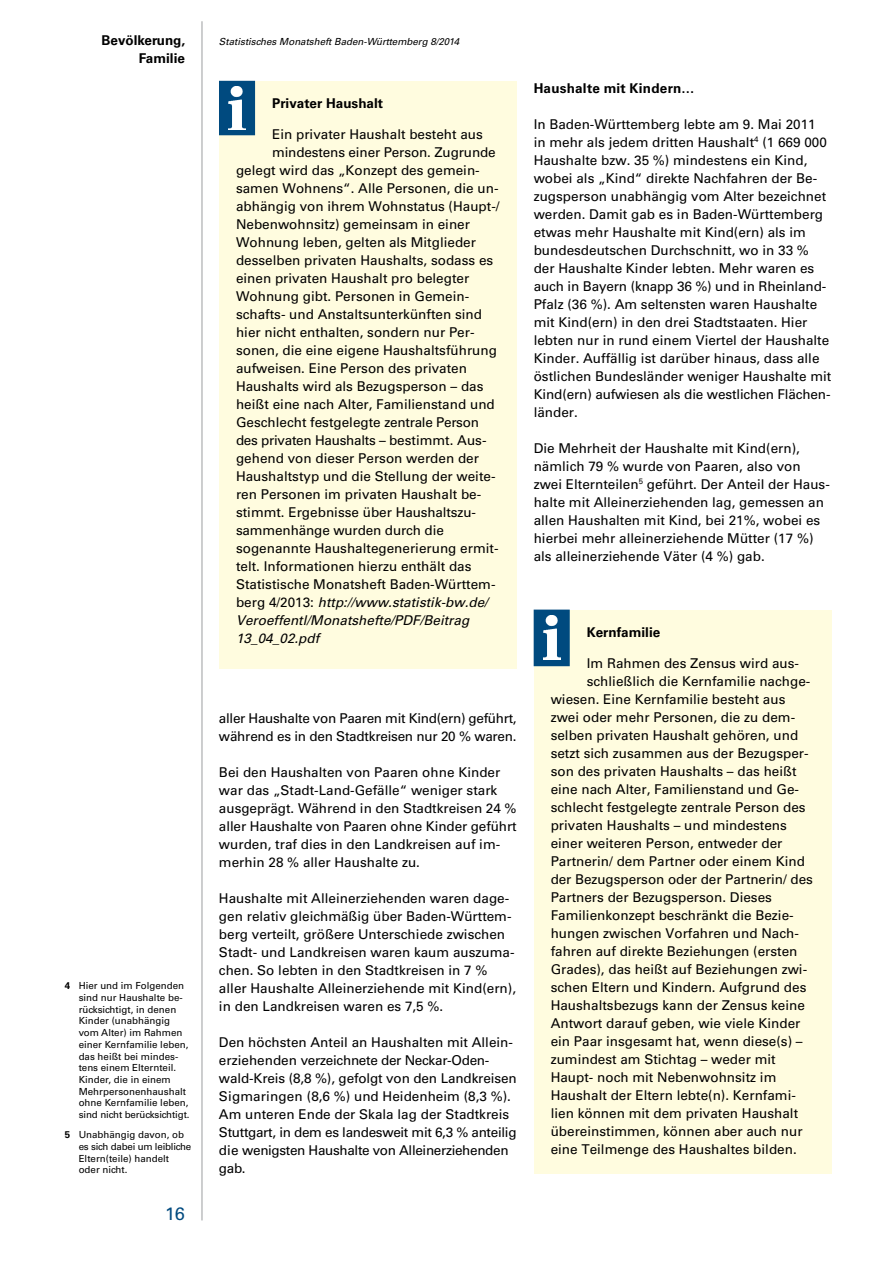
<style>
.page{position:relative;width:893px;height:1263px;background:#fff}
.page>*{position:absolute;margin:0;border:0;box-sizing:border-box;transform-origin:0 0}
.t1{font:18px "Univers";color:#004a7f}
.t2{font:13.5px/18px "Univers";color:#000}
.t3{font:italic 13.5px "Univers";color:#000}
.t4{font:13.5px/18px "Univers";letter-spacing:-.025em;color:#000}
.t5{font:700 13.5px "Univers";color:#000}
.t6{font:13.5px "Univers";letter-spacing:-.02em;color:#000}
.t7{font:9.75px/11.7px "Univers";color:#000}
.t8{font:italic 9.75px "Univers";color:#000}
.s1{font-weight:700}
.s2{font-style:normal}
</style>
<div class="page">
<hr style="left:202px;top:21px;width:1px;height:1199px;background:#9c9e9f">
<div style="left:219px;top:81px;width:298px;height:588px;background:#fffcdf"></div>
<div style="left:219px;top:81px;width:36px;height:54px;background:#004a7f"></div>
<img style="left:229px;top:86px;width:17px;height:44px">
<div style="left:534px;top:610px;width:297px;height:563px;background:#fffcdf"></div>
<div style="left:534px;top:610px;width:36px;height:56px;background:#004a7f;border:2px solid #004a7f"></div>
<img style="left:543px;top:615px;width:17px;height:44px">
<p class="t5" style="left:102px;top:32px;width:85px">Bevölkerung,</p>
<p class="t8" style="left:219px;top:35px;width:242px">Statistisches Monatsheft Baden-Württemberg 8/2014</p>
<p class="t5" style="left:139px;top:50px;width:47px">Familie</p>
<p class="t7" style="left:79px;top:980px;width:112px;text-indent:-14px"><span class="s1">4</span> Hier und im Folgenden sind nur Haushalte be&shy;rücksichtigt, in denen<br>Kinder (unabhängig vom Alter) im Rahmen einer Kernfamilie leben, das heißt bei mindes&shy;tens einem Elternteil.<br>Kinder, die in einem<br>Mehrpersonenhaushalt ohne Kernfamilie leben, sind nicht berücksichtigt.</p>
<p class="t7" style="left:79px;top:1129px;width:114px;text-indent:-14px"><span class="s1">5</span> Unabhängig davon, ob es sich dabei um leibliche<br>Eltern(teile) handelt oder nicht.</p>
<h1 class="t1" style="left:165px;top:1203px;width:21px">16</h1>
<p class="t5" style="left:272px;top:96px;width:113px">Privater Haushalt</p>
<p class="t2" style="left:272px;top:125px;width:212px">Ein privater Haushalt besteht aus</p>
<p class="t2" style="left:272px;top:143px;width:225px">mindestens einer Person. Zugrunde</p>
<p class="t2" style="left:236px;top:161px;width:245px">gelegt wird das „Konzept des gemein-</p>
<p class="t2" style="left:236px;top:179px;width:264px">samen Wohnens“. Alle Personen, die un-</p>
<p class="t2" style="left:236px;top:197px;width:265px">abhängig von ihrem Wohnstatus (Haupt-/</p>
<p class="t2" style="left:236px;top:215px;width:236px">Nebenwohnsitz) gemeinsam in einer</p>
<p class="t2" style="left:236px;top:233px;width:242px">Wohnung leben, gelten als Mitglieder</p>
<p class="t2" style="left:236px;top:251px;width:259px">desselben privaten Haushalts, sodass es</p>
<p class="t2" style="left:236px;top:269px;width:235px">einen privaten Haushalt pro belegter</p>
<p class="t2" style="left:236px;top:287px;width:235px">Wohnung gibt. Personen in Gemein-</p>
<p class="t2" style="left:236px;top:305px;width:247px">schafts- und Anstaltsunterkünften sind</p>
<p class="t2" style="left:236px;top:323px;width:240px">hier nicht enthalten, sondern nur Per-</p>
<p class="t2" style="left:236px;top:341px;width:263px">sonen, die eine eigene Haushaltsführung</p>
<p class="t2" style="left:236px;top:359px;width:233px">aufweisen. Eine Person des privaten</p>
<p class="t2" style="left:236px;top:377px;width:249px">Haushalts wird als Bezugsperson – das</p>
<p class="t2" style="left:236px;top:395px;width:260px">heißt eine nach Alter, Familienstand und</p>
<p class="t2" style="left:236px;top:413px;width:245px">Geschlecht festgelegte zentrale Person</p>
<p class="t6" style="left:236px;top:432px;width:252px">des privaten Haushalts – bestimmt. Aus-</p>
<p class="t2" style="left:236px;top:449px;width:245px">gehend von dieser Person werden der</p>
<p class="t2" style="left:236px;top:467px;width:261px">Haushaltstyp und die Stellung der weite-</p>
<p class="t2" style="left:236px;top:485px;width:247px">ren Personen im privaten Haushalt be-</p>
<p class="t2" style="left:236px;top:503px;width:242px">stimmt. Ergebnisse über Haushaltszu-</p>
<p class="t2" style="left:236px;top:521px;width:210px">sammenhänge wurden durch die</p>
<p class="t2" style="left:236px;top:539px;width:264px">sogenannte Haushaltegenerierung ermit-</p>
<p class="t2" style="left:236px;top:557px;width:237px">telt. Informationen hierzu enthält das</p>
<p class="t2" style="left:236px;top:575px;width:261px">Statistische Monatsheft Baden-Württem-</p>
<p class="t3" style="left:236px;top:594px;width:254px"><span class="s2">berg 4/2013:</span> http://www.statistik-bw.de/</p>
<p class="t3" style="left:236px;top:612px;width:235px">Veroeffentl/Monatshefte/PDF/Beitrag</p>
<p class="t3" style="left:236px;top:630px;width:85px">13_04_02.pdf</p>
<p class="t4" style="left:219px;top:709px;width:299px">aller Haushalte von Paaren mit Kind(ern) geführt, während es in den Stadtkreisen nur 20 % waren.</p>
<p class="t2" style="left:219px;top:763px;width:299px">Bei den Haushalten von Paaren ohne Kinder war das „Stadt-Land-Gefälle“ weniger stark ausgeprägt. Während in den Stadtkreisen 24 % aller Haushalte von Paaren ohne Kinder geführt wurden, traf dies in den Landkreisen auf im&shy;merhin 28 % aller Haushalte zu.</p>
<p class="t2" style="left:219px;top:889px;width:299px">Haushalte mit Alleinerziehenden waren dage&shy;gen relativ gleichmäßig über Baden-Württem&shy;berg verteilt, größere Unterschiede zwischen Stadt- und Landkreisen waren kaum auszuma&shy;chen. So lebten in den Stadtkreisen in 7 % aller Haushalte Alleinerziehende mit Kind(ern), in den Landkreisen waren es 7,5 %.</p>
<p class="t2" style="left:219px;top:1033px;width:299px">Den höchsten Anteil an Haushalten mit Allein&shy;erziehenden verzeichnete der Neckar-Oden&shy;wald-Kreis (8,8 %), gefolgt von den Landkreisen Sigmaringen (8,6 %) und Heidenheim (8,3 %).<br>Am unteren Ende der Skala lag der Stadtkreis Stuttgart, in dem es landesweit mit 6,3 % anteilig die wenigsten Haushalte von Alleinerziehenden gab.</p>
<p class="t5" style="left:534px;top:80px;width:163px">Haushalte mit Kindern…</p>
<p class="t2" style="left:534px;top:115px;width:299px">In Baden-Württemberg lebte am 9. Mai 2011<br>in mehr als jedem dritten Haushalt<sup>4</sup> (1 669 000<br>Haushalte bzw. 35 %) mindestens ein Kind, wobei als „Kind“ direkte Nachfahren der Be&shy;zugsperson unabhängig vom Alter bezeichnet werden. Damit gab es in Baden-Württemberg etwas mehr Haushalte mit Kind(ern) als im bundesdeutschen Durchschnitt, wo in 33 % der Haushalte Kinder lebten. Mehr waren es auch in Bayern (knapp 36 %) und in Rheinland-Pfalz (36 %). Am seltensten waren Haushalte mit Kind(ern) in den drei Stadtstaaten. Hier lebten nur in rund einem Viertel der Haushalte Kinder. Auffällig ist darüber hinaus, dass alle östlichen Bundesländer weniger Haushalte mit Kind(ern) aufwiesen als die westlichen Flächen&shy;länder.</p>
<p class="t2" style="left:534px;top:439px;width:298px">Die Mehrheit der Haushalte mit Kind(ern), nämlich 79 % wurde von Paaren, also von zwei Elternteilen<sup>5</sup> geführt. Der Anteil der Haus&shy;halte mit Alleinerziehenden lag, gemessen an allen Haushalten mit Kind, bei 21%, wobei es hierbei mehr alleinerziehende Mütter (17 %) als alleinerziehende Väter (4 %) gab.</p>
<p class="t5" style="left:587px;top:624px;width:75px">Kernfamilie</p>
<p class="t2" style="left:587px;top:654px;width:214px">Im Rahmen des Zensus wird aus-</p>
<p class="t2" style="left:587px;top:672px;width:225px">schließlich die Kernfamilie nachge-</p>
<p class="t2" style="left:551px;top:690px;width:236px">wiesen. Eine Kernfamilie besteht aus</p>
<p class="t2" style="left:551px;top:708px;width:246px">zwei oder mehr Personen, die zu dem-</p>
<p class="t2" style="left:551px;top:726px;width:249px">selben privaten Haushalt gehören, und</p>
<p class="t2" style="left:551px;top:744px;width:260px">setzt sich zusammen aus der Bezugsper-</p>
<p class="t2" style="left:551px;top:762px;width:248px">son des privaten Haushalts – das heißt</p>
<p class="t2" style="left:551px;top:780px;width:250px">eine nach Alter, Familienstand und Ge-</p>
<p class="t2" style="left:551px;top:798px;width:257px">schlecht festgelegte zentrale Person des</p>
<p class="t2" style="left:551px;top:816px;width:238px">privaten Haushalts – und mindestens</p>
<p class="t2" style="left:551px;top:834px;width:233px">einer weiteren Person, entweder der</p>
<p class="t2" style="left:551px;top:852px;width:256px">Partnerin/ dem Partner oder einem Kind</p>
<p class="t2" style="left:551px;top:870px;width:264px">der Bezugsperson oder der Partnerin/ des</p>
<p class="t2" style="left:551px;top:888px;width:223px">Partners der Bezugsperson. Dieses</p>
<p class="t2" style="left:551px;top:906px;width:245px">Familienkonzept beschränkt die Bezie-</p>
<p class="t2" style="left:551px;top:924px;width:250px">hungen zwischen Vorfahren und Nach-</p>
<p class="t2" style="left:551px;top:942px;width:248px">fahren auf direkte Beziehungen (ersten</p>
<p class="t2" style="left:551px;top:960px;width:258px">Grades), das heißt auf Beziehungen zwi-</p>
<p class="t2" style="left:551px;top:978px;width:257px">schen Eltern und Kindern. Aufgrund des</p>
<p class="t2" style="left:551px;top:996px;width:256px">Haushaltsbezugs kann der Zensus keine</p>
<p class="t2" style="left:551px;top:1014px;width:251px">Antwort darauf geben, wie viele Kinder</p>
<p class="t2" style="left:551px;top:1032px;width:254px">ein Paar insgesamt hat, wenn diese(s) –</p>
<p class="t2" style="left:551px;top:1050px;width:227px">zumindest am Stichtag – weder mit</p>
<p class="t2" style="left:551px;top:1068px;width:227px">Haupt- noch mit Nebenwohnsitz im</p>
<p class="t2" style="left:551px;top:1086px;width:247px">Haushalt der Eltern lebte(n). Kernfami-</p>
<p class="t2" style="left:551px;top:1104px;width:249px">lien können mit dem privaten Haushalt</p>
<p class="t2" style="left:551px;top:1122px;width:254px">übereinstimmen, können aber auch nur</p>
<p class="t2" style="left:551px;top:1140px;width:248px">eine Teilmenge des Haushaltes bilden.</p>
</div>
